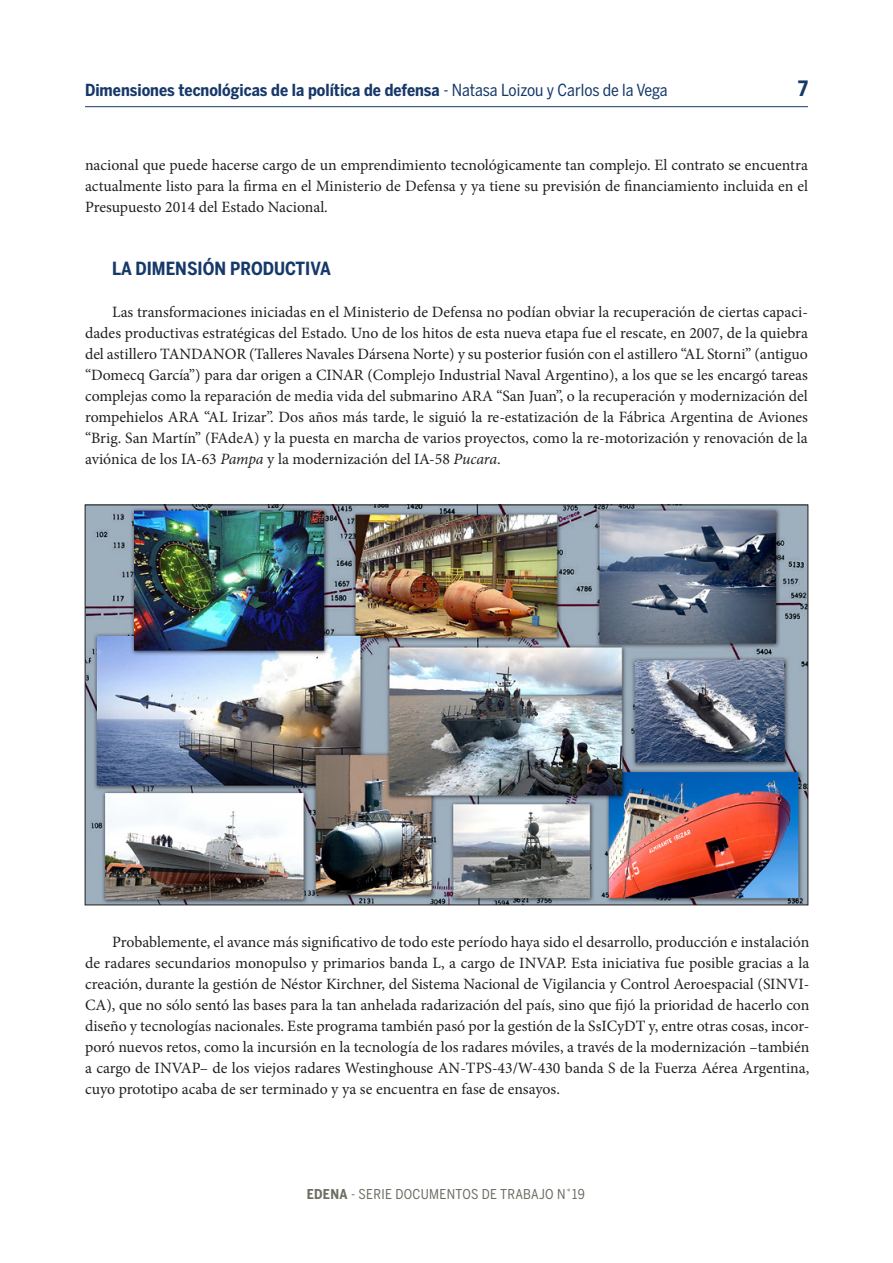
<style>
.page{position:relative;width:893px;height:1263px;background:#fff}
.page>*{position:absolute;margin:0;border:0;box-sizing:border-box;transform-origin:0 0}
.t1{font:700 21px "Benton Sans Cond";color:#17396a}
.subtitulos{font:700 18px "Benton Sans Cond";color:#17396a}
.t2{font:700 16.5px "Benton Sans Cond";color:#17396a}
.TXT{font:15.75px/21px "Minion Pro";color:#231f20;text-align:justify}
.t3{font:13.5px "Benton Sans Cond";letter-spacing:.025em;color:#6d6c61}
.s1{font-weight:400}
.s2{font-style:italic}
.s3{font-weight:700}
</style>
<div class="page">
<hr style="left:85px;top:106px;width:723px;height:1px;background:#17396a">
<img style="left:87px;top:506px;width:719px;height:397px">
<p class="t2" style="left:85px;top:80px;width:584px">Dimensiones tecnológicas de la política de defensa <span class="s1">- Natasa Loizou y Carlos de la Vega</span></p>
<h1 class="t1" style="left:798px;top:76px;width:11px">7</h1>
<p class="TXT" style="left:85px;top:154px;width:724px">nacional que puede hacerse cargo de un emprendimiento tecnológicamente tan complejo. El contrato se encuentra actualmente listo para la firma en el Ministerio de Defensa y ya tiene su previsión de financiamiento incluida en el Presupuesto 2014 del Estado Nacional.</p>
<p class="subtitulos" style="left:112px;top:258px;width:220px">LA DIMENSIÓN PRODUCTIVA</p>
<p class="TXT" style="left:85px;top:301px;width:724px;text-indent:27px">Las transformaciones iniciadas en el Ministerio de Defensa no podían obviar la recuperación de ciertas capaci&shy;dades productivas estratégicas del Estado. Uno de los hitos de esta nueva etapa fue el rescate, en 2007, de la quiebra del astillero TANDANOR (Talleres Navales Dársena Norte) y su posterior fusión con el astillero “AL Storni” (antiguo “Domecq García”) para dar origen a CINAR (Complejo Industrial Naval Argentino), a los que se les encargó tareas complejas como la reparación de media vida del submarino ARA “San Juan”, o la recuperación y modernización del rompehielos ARA “AL Irizar”. Dos años más tarde, le siguió la re-estatización de la Fábrica Argentina de Aviones “Brig. San Martín” (FAdeA) y la puesta en marcha de varios proyectos, como la re-motorización y renovación de la aviónica de los IA-63 <span class="s2">Pampa</span> y la modernización del IA-58 <span class="s2">Pucara</span>.</p>
<p class="TXT" style="left:85px;top:931px;width:726px;text-indent:27px">Probablemente, el avance más significativo de todo este período haya sido el desarrollo, producción e instalación de radares secundarios monopulso y primarios banda L, a cargo de INVAP. Esta iniciativa fue posible gracias a la creación, durante la gestión de Néstor Kirchner, del Sistema Nacional de Vigilancia y Control Aeroespacial (SINVI-CA), que no sólo sentó las bases para la tan anhelada radarización del país, sino que fijó la prioridad de hacerlo con diseño y tecnologías nacionales. Este programa también pasó por la gestión de la SsICyDT y, entre otras cosas, incor&shy;poró nuevos retos, como la incursión en la tecnología de los radares móviles, a través de la modernización –también a cargo de INVAP– de los viejos radares Westinghouse AN-TPS-43/W-430 banda S de la Fuerza Aérea Argentina, cuyo prototipo acaba de ser terminado y ya se encuentra en fase de ensayos.</p>
<p class="t3" style="left:307px;top:1186px;width:280px"><span class="s3">EDENA</span> - SERIE DOCUMENTOS DE TRABAJO N˚19</p>
</div>
